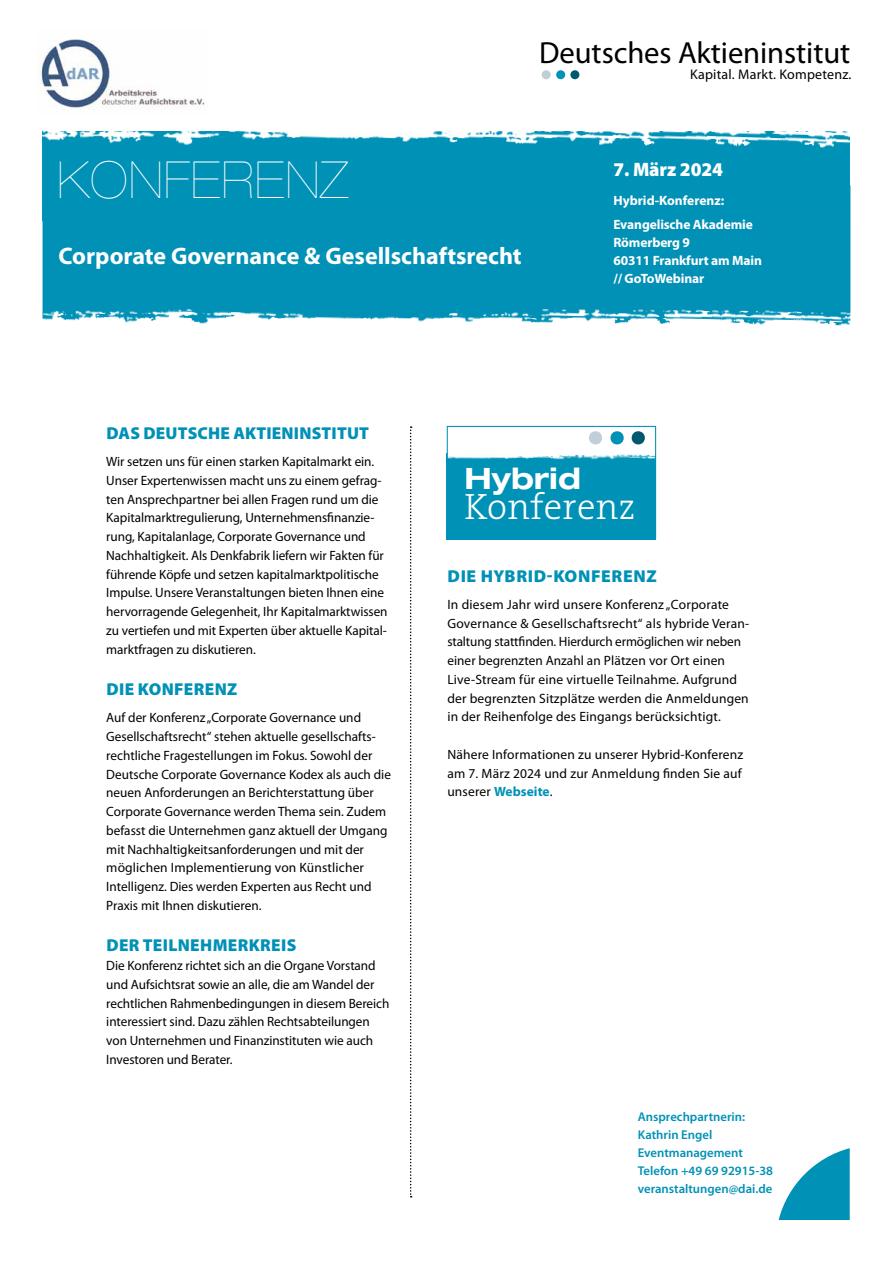
<style>
.page{position:relative;width:893px;height:1263px;background:#fff}
.page>*{position:absolute;margin:0;border:0;box-sizing:border-box;transform-origin:0 0}
.t1{font:900 expanded 51.15px "Helvetica Neue";letter-spacing:.03em;color:#fff;scale:.91 1}
.t2{font:300 36.9px "The Serif";letter-spacing:.01em;color:#fff}
.t3{font:30.6px "Myriad Pro";letter-spacing:-.005em;color:#000}
.t4{font:700 expanded 29.55px "Helvetica Neue";color:#fff}
.t5{font:700 24px "Myriad Pro";color:#fff}
.t6{font:900 19.5px "Myriad Pro";letter-spacing:-.005em;color:#fff}
.t7{font:900 17.25px "Myriad Pro";letter-spacing:.02em;color:#0091b6}
.t8{font:13.95px "Myriad Pro";letter-spacing:.015em;color:#000}
.t9{font:13.5px/18.8px "Myriad Pro";letter-spacing:-.005em;color:#000}
.t10{font:700 13.5px/18px "Myriad Pro";letter-spacing:-.01em;color:#fff}
.t11{font:600 12.75px/18px "Myriad Pro";color:#0091b6}
.s1{font-weight:700;color:#0091b6}
</style>
<div class="page">
<img style="left:43px;top:221px;width:807px;height:105px">
<div style="left:43px;top:132px;width:807px;height:89px;background:#0091b6"></div>
<img style="left:42px;top:70px;width:808px;height:109px">
<svg style="left:779px;top:1148px;width:71px;height:72px"></svg>
<div style="left:542px;top:70px;width:9px;height:9px;background:#bfcfd8;border-radius:50%"></div>
<div style="left:556px;top:70px;width:9px;height:9px;background:#0091b6;border-radius:50%"></div>
<div style="left:570px;top:70px;width:9px;height:9px;background:#00596e;border-radius:50%"></div>
<svg style="left:410px;top:426px;width:2px;height:771px"></svg>
<div style="left:447px;top:453px;width:209px;height:87px;background:#0091b6"></div>
<img style="left:449px;top:453px;width:205px;height:7px">
<svg style="left:610px;top:431px;width:14px;height:14px"></svg>
<svg style="left:631px;top:431px;width:14px;height:14px"></svg>
<svg style="left:589px;top:431px;width:13px;height:14px"></svg>
<div style="left:447px;top:426px;width:209px;height:113px;border:1px solid #0091b6"></div>
<img style="left:41px;top:39px;width:169px;height:77px">
<h3 class="t3" style="left:539px;top:34px;width:313px">Deutsches Aktieninstitut</h3>
<p class="t8" style="left:690px;top:66px;width:163px">Kapital. Markt. Kompetenz.</p>
<h1 class="t1" style="left:57px;top:150px;width:320px">KONFERENZ</h1>
<h3 class="t5" style="left:58px;top:240px;width:465px">Corporate Governance &amp; Gesellschaftsrecht</h3>
<h3 class="t6" style="left:613px;top:156px;width:111px">7. MÄRZ 2024</h3>
<p class="t10" style="left:613px;top:187px;width:141px;line-height:24.5px">Hybrid-Konferenz:<br>Evangelische Akademie</p>
<p class="t10" style="left:613px;top:233px;width:150px">Römerberg 9<br>60311 Frankfurt am Main // GoToWebinar</p>
<p class="t7" style="left:106px;top:421px;width:264px">DAS DEUTSCHE AKTIENINSTITUT</p>
<p class="t9" style="left:106px;top:452px;width:283px">Wir setzen uns für einen starken Kapitalmarkt ein.<br>Unser Expertenwissen macht uns zu einem gefrag&shy;ten Ansprechpartner bei allen Fragen rund um die Kapitalmarktregulierung, Unternehmensfinanzie&shy;rung, Kapitalanlage, Corporate Governance und Nachhaltigkeit. Als Denkfabrik liefern wir Fakten für führende Köpfe und setzen kapitalmarktpolitische Impulse. Unsere Veranstaltungen bieten Ihnen eine hervorragende Gelegenheit, Ihr Kapitalmarktwissen zu vertiefen und mit Experten über aktuelle Kapital&shy;marktfragen zu diskutieren.</p>
<p class="t7" style="left:106px;top:678px;width:132px">DIE KONFERENZ</p>
<p class="t9" style="left:106px;top:708px;width:286px">Auf der Konferenz „Corporate Governance und Gesellschaftsrecht“ stehen aktuelle gesellschafts&shy;rechtliche Fragestellungen im Fokus. Sowohl der Deutsche Corporate Governance Kodex als auch die neuen Anforderungen an Berichterstattung über Corporate Governance werden Thema sein. Zudem befasst die Unternehmen ganz aktuell der Umgang mit Nachhaltigkeitsanforderungen und mit der möglichen Implementierung von Künstlicher Intelligenz. Dies werden Experten aus Recht und Praxis mit Ihnen diskutieren.</p>
<p class="t7" style="left:106px;top:934px;width:191px">DER TEILNEHMERKREIS</p>
<p class="t9" style="left:106px;top:956px;width:285px">Die Konferenz richtet sich an die Organe Vorstand und Aufsichtsrat sowie an alle, die am Wandel der rechtlichen Rahmenbedingungen in diesem Bereich interessiert sind. Dazu zählen Rechtsabteilungen von Unternehmen und Finanzinstituten wie auch Investoren und Berater.</p>
<h3 class="t4" style="left:465px;top:460px;width:118px">Hybrid</h3>
<h2 class="t2" style="left:465px;top:476px;width:172px">Konferenz</h2>
<p class="t7" style="left:448px;top:564px;width:211px">DIE HYBRID-KONFERENZ</p>
<p class="t9" style="left:447px;top:595px;width:303px">In diesem Jahr wird unsere Konferenz „Corporate Governance &amp; Gesellschaftsrecht“ als hybride Veran&shy;staltung stattfinden. Hierdurch ermöglichen wir neben einer begrenzten Anzahl an Plätzen vor Ort einen Live-Stream für eine virtuelle Teilnahme. Aufgrund der begrenzten Sitzplätze werden die Anmeldungen in der Reihenfolge des Eingangs berücksichtigt.</p>
<p class="t9" style="left:447px;top:745px;width:297px">Nähere Informationen zu unserer Hybrid-Konferenz am 7. März 2024 und zur Anmeldung finden Sie auf unserer <span class="s1">Webseite</span>.</p>
<p class="t11" style="left:638px;top:1107px;width:137px">Ansprechpartnerin:<br>Kathrin Engel<br>Eventmanagement<br>Telefon +49 69 92915-38 veranstaltungen@dai.de</p>
</div>
